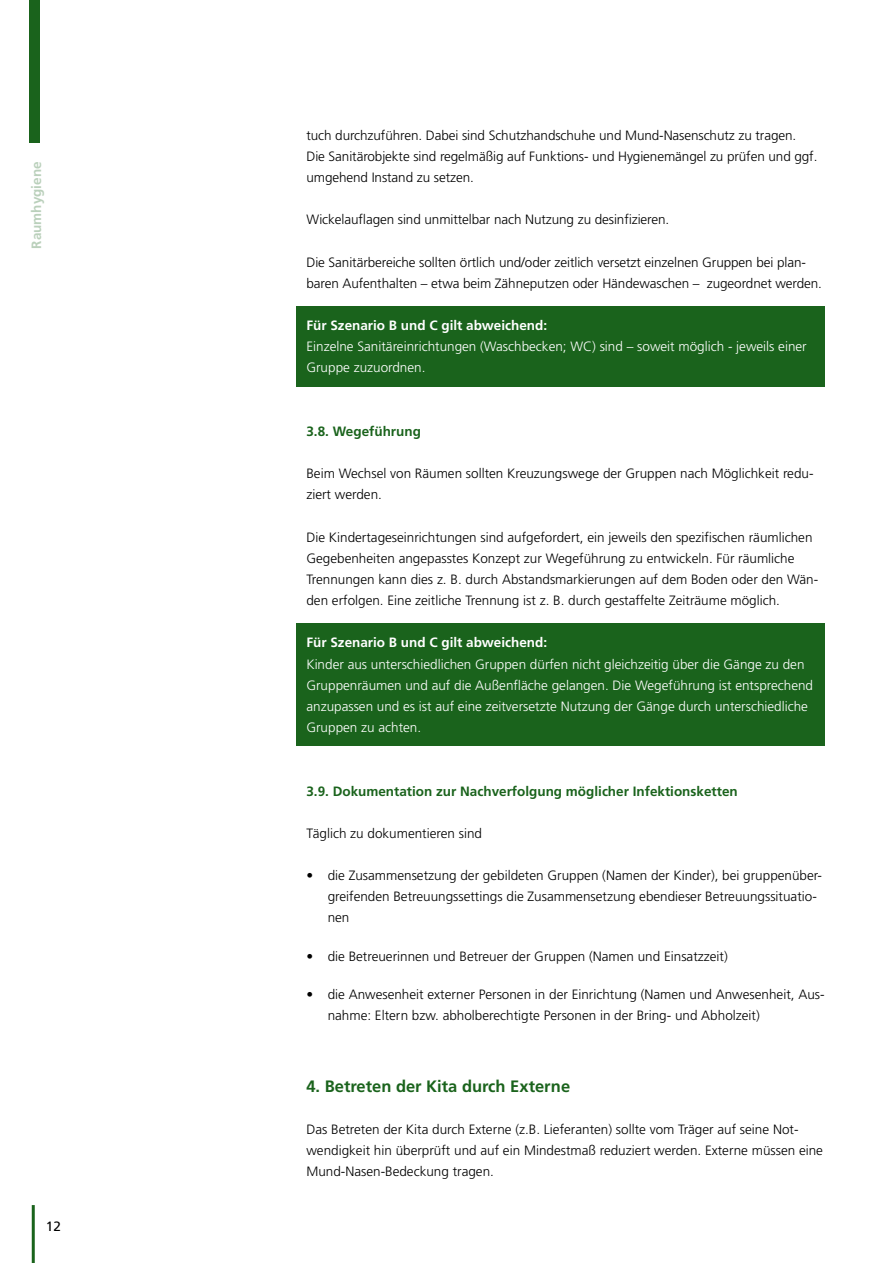
<style>
.page{position:relative;width:893px;height:1263px;background:#fff}
.page>*{position:absolute;margin:0;border:0;box-sizing:border-box;transform-origin:0 0}
.t1{font:700 16.5px "Frutiger LT Std";color:#1a631c}
.t2{font:300 13.5px/21.1px "Frutiger LT Std";color:#000}
.t3{font:300 13.5px/21.1px "Frutiger LT Std";color:#fff}
.t4{font:700 13.5px "Frutiger LT Std";color:#1a631c}
.t5{font:700 13.5px "Frutiger LT Std";color:#fff}
.t6{font:700 13.5px "Frutiger LT Std";color:#bad0bb}
.t7{font:13.5px "Frutiger LT Std";color:#000}
</style>
<div class="page">
<div style="left:296px;top:306px;width:529px;height:81px;background:#1a631c"></div>
<div style="left:296px;top:623px;width:529px;height:122px;background:#1a631c"></div>
<div style="left:29px;top:0;width:10px;height:142px;background:#1a631c"></div>
<hr style="left:32px;top:1205px;width:3px;height:58px;background:#1a631c">
<p class="t6" style="left:28px;top:249px;width:89px;rotate:-90deg">Raumhygiene</p>
<p class="t7" style="left:46px;top:1218px;width:17px">12</p>
<p class="t2" style="left:306px;top:125px;width:513px">tuch durchzuführen. Dabei sind Schutzhandschuhe und Mund-Nasenschutz zu tragen.<br>Die Sanitärobjekte sind regelmäßig auf Funktions- und Hygienemängel zu prüfen und ggf. umgehend Instand zu setzen.</p>
<p class="t2" style="left:306px;top:209px;width:364px">Wickelauflagen sind unmittelbar nach Nutzung zu desinfizieren.</p>
<p class="t2" style="left:306px;top:252px;width:517px">Die Sanitärbereiche sollten örtlich und/oder zeitlich versetzt einzelnen Gruppen bei plan&shy;baren Aufenthalten – etwa beim Zähneputzen oder Händewaschen – zugeordnet werden.</p>
<p class="t5" style="left:306px;top:317px;width:242px">Für Szenario B und C gilt abweichend:</p>
<p class="t3" style="left:306px;top:336px;width:502px">Einzelne Sanitäreinrichtungen (Waschbecken; WC) sind – soweit möglich - jeweils einer<br>Gruppe zuzuordnen.</p>
<p class="t4" style="left:306px;top:423px;width:116px">3.8. Wegeführung</p>
<p class="t2" style="left:306px;top:463px;width:509px">Beim Wechsel von Räumen sollten Kreuzungswege der Gruppen nach Möglichkeit redu&shy;ziert werden.</p>
<p class="t2" style="left:306px;top:527px;width:513px">Die Kindertageseinrichtungen sind aufgefordert, ein jeweils den spezifischen räumlichen Gegebenheiten angepasstes Konzept zur Wegeführung zu entwickeln. Für räumliche Trennungen kann dies z. B. durch Abstandsmarkierungen auf dem Boden oder den Wän&shy;den erfolgen. Eine zeitliche Trennung ist z. B. durch gestaffelte Zeiträume möglich.</p>
<p class="t5" style="left:306px;top:635px;width:242px">Für Szenario B und C gilt abweichend:</p>
<p class="t3" style="left:306px;top:653px;width:508px">Kinder aus unterschiedlichen Gruppen dürfen nicht gleichzeitig über die Gänge zu den Gruppenräumen und auf die Außenfläche gelangen. Die Wegeführung ist entsprechend anzupassen und es ist auf eine zeitversetzte Nutzung der Gänge durch unterschiedliche Gruppen zu achten.</p>
<p class="t4" style="left:306px;top:783px;width:433px">3.9. Dokumentation zur Nachverfolgung möglicher Infektionsketten</p>
<p class="t2" style="left:306px;top:823px;width:177px">Täglich zu dokumentieren sind</p>
<p class="t2" style="left:328px;top:865px;width:496px;text-indent:-21px">• die Zusammensetzung der gebildeten Gruppen (Namen der Kinder), bei gruppenüber&shy;greifenden Betreuungssettings die Zusammensetzung ebendieser Betreuungssituatio&shy;nen</p>
<p class="t2" style="left:306px;top:945px;width:423px">• die Betreuerinnen und Betreuer der Gruppen (Namen und Einsatzzeit)</p>
<p class="t2" style="left:328px;top:984px;width:498px;text-indent:-21px">• die Anwesenheit externer Personen in der Einrichtung (Namen und Anwesenheit, Aus&shy;nahme: Eltern bzw. abholberechtigte Personen in der Bring- und Abholzeit)</p>
<p class="t1" style="left:306px;top:1076px;width:265px">4. Betreten der Kita durch Externe</p>
<p class="t2" style="left:306px;top:1119px;width:518px">Das Betreten der Kita durch Externe (z.B. Lieferanten) sollte vom Träger auf seine Not&shy;wendigkeit hin überprüft und auf ein Mindestmaß reduziert werden. Externe müssen eine<br>Mund-Nasen-Bedeckung tragen.</p>
</div>
